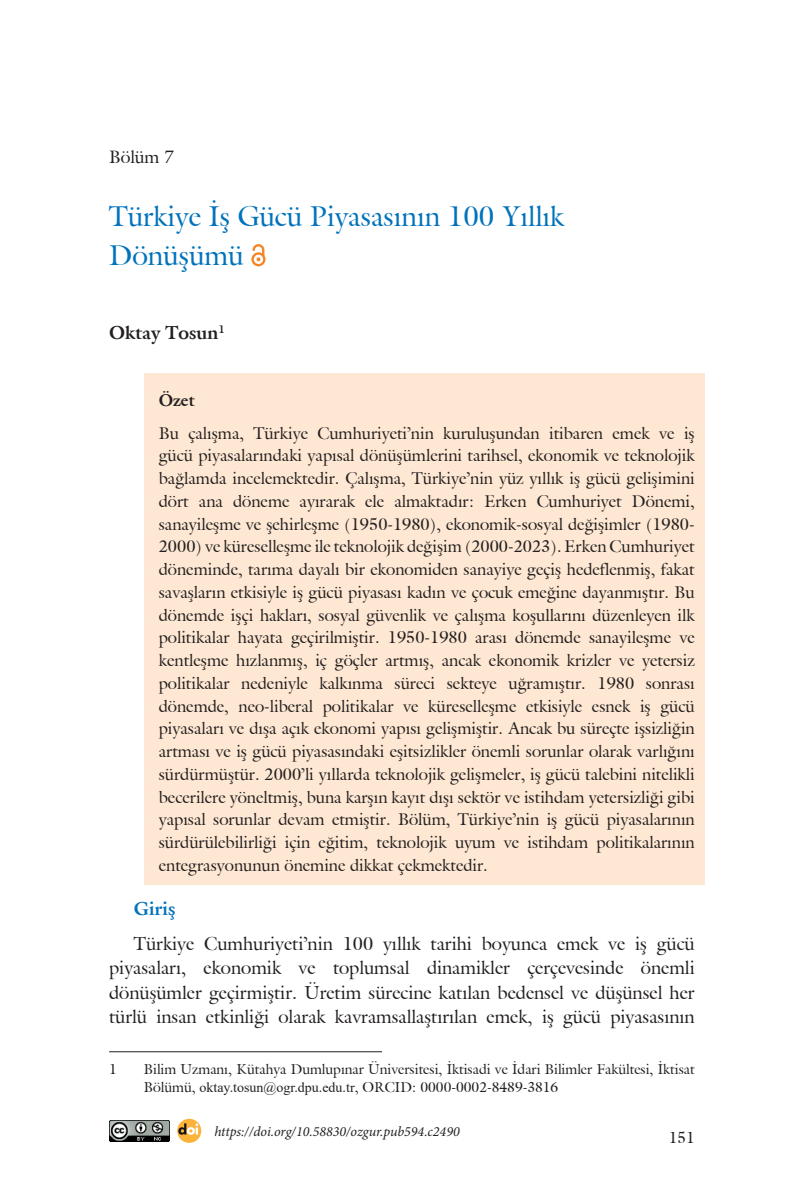
<style>
.page{position:relative;width:794px;height:1191px;background:#fff}
.page>*{position:absolute;margin:0;border:0;box-sizing:border-box;transform-origin:0 0}
.t1{font:28px/38.5px "Galliard IT Cby BT";color:#0072bc}
.t2{font:18.38px/24.5px "Galliard IT Cby BT";color:#231f20;text-align:justify}
.t3{font:700 18.38px "Galliard IT Cby BT";color:#231f20}
.t4{font:700 18.38px "Galliard IT Cby BT";color:#0072bc}
.t5{font:17.5px "Galliard IT Cby BT";color:#231f20}
.t6{font:16.62px/22.8px "Galliard IT Cby BT";color:#231f20;text-align:justify}
.t7{font:700 16.62px "Galliard IT Cby BT";color:#231f20}
.t8{font:15.75px "Galliard IT Cby BT";color:#231f20}
.t9{font:14px/17.5px "Galliard IT Cby BT";color:#231f20}
.t10{font:italic 14px "Minion Pro";color:#231f20}
.s1{font-family:"Times New Roman"}
</style>
<div class="page">
<div style="left:144px;top:373px;width:560px;height:47px;background:#fee8d3"></div>
<div style="left:144px;top:406px;width:560px;height:479px;background:#fee8d3"></div>
<svg style="left:251px;top:244px;width:14px;height:22px"></svg>
<hr style="left:109px;top:1051px;width:273px;height:1px;background:#231f20">
<img style="left:109px;top:1120px;width:60px;height:21px">
<svg style="left:177px;top:1118px;width:24px;height:24px"></svg>
<svg style="left:178px;top:1123px;width:20px;height:11px"></svg>
<p class="t5" style="left:109px;top:145px;width:66px">Bölüm 7</p>
<h1 class="t1" style="left:109px;top:197px;width:456px">Türkiye İş Gücü Piyasasının 100 Yıllık<br>Dönüşümü</h1>
<p class="t3" style="left:109px;top:320px;width:117px">Oktay Tosun<sup>1</sup></p>
<p class="t7" style="left:159px;top:389px;width:38px">Özet</p>
<p class="t6" style="left:159px;top:421px;width:537px">Bu çalışma, Türkiye Cumhuriyeti’nin kuruluşundan itibaren emek ve iş gücü piyasalarındaki yapısal dönüşümlerini tarihsel, ekonomik ve teknolojik bağlamda incelemektedir. Çalışma, Türkiye’nin yüz yıllık iş gücü gelişimini dört ana döneme ayırarak ele almaktadır: Erken Cumhuriyet Dönemi, sanayileşme ve şehirleşme (1950-1980), ekonomik-sosyal değişimler (1980- 2000) ve küreselleşme ile teknolojik değişim (2000-2023). Erken Cumhuriyet döneminde, tarıma dayalı bir ekonomiden sanayiye geçiş hedeflenmiş, fakat savaşların etkisiyle iş gücü piyasası kadın ve çocuk emeğine dayanmıştır. Bu dönemde işçi hakları, sosyal güvenlik ve çalışma koşullarını düzenleyen ilk politikalar hayata geçirilmiştir. 1950-1980 arası dönemde sanayileşme ve kentleşme hızlanmış, iç göçler artmış, ancak ekonomik krizler ve yetersiz politikalar nedeniyle kalkınma süreci sekteye uğramıştır. 1980 sonrası dönemde, neo-liberal politikalar ve küreselleşme etkisiyle esnek iş gücü piyasaları ve dışa açık ekonomi yapısı gelişmiştir. Ancak bu süreçte işsizliğin artması ve iş gücü piyasasındaki eşitsizlikler önemli sorunlar olarak varlığını sürdürmüştür. 2000’li yıllarda teknolojik gelişmeler, iş gücü talebini nitelikli becerilere yöneltmiş, buna karşın kayıt dışı sektör ve istihdam yetersizliği gibi yapısal sorunlar devam etmiştir. Bölüm, Türkiye’nin iş gücü piyasalarının sürdürülebilirliği için eğitim, teknolojik uyum ve istihdam politikalarının entegrasyonunun önemine dikkat çekmektedir.</p>
<p class="t4" style="left:134px;top:897px;width:43px">Giriş</p>
<p class="t2" style="left:109px;top:931px;width:587px;text-indent:25px">Türkiye Cumhuriyeti’nin 100 yıllık tarihi boyunca emek ve iş gücü piyasaları, ekonomik ve toplumsal dinamikler çerçevesinde önemli dönüşümler geçirmiştir. Üretim sürecine katılan bedensel ve düşünsel her türlü insan etkinliği olarak kavramsallaştırılan emek, iş gücü piyasasının</p>
<p class="t9" style="left:109px;top:1060px;width:9px">1</p>
<p class="t9" style="left:144px;top:1060px;width:552px">Bilim Uzmanı, Kütahya Dumlupınar Üniversitesi, İktisadi ve İdari Bilimler Fakültesi, İktisat<br>Bölümü, <span class="s1">oktay.tosun@ogr.dpu.edu.tr</span>, ORCID: 0000-0002-8489-3816</p>
<p class="t10" style="left:214px;top:1121px;width:247px">https://doi.org/10.58830/ozgur.pub594.c2490</p>
<p class="t8" style="left:668px;top:1127px;width:28px">151</p>
</div>
